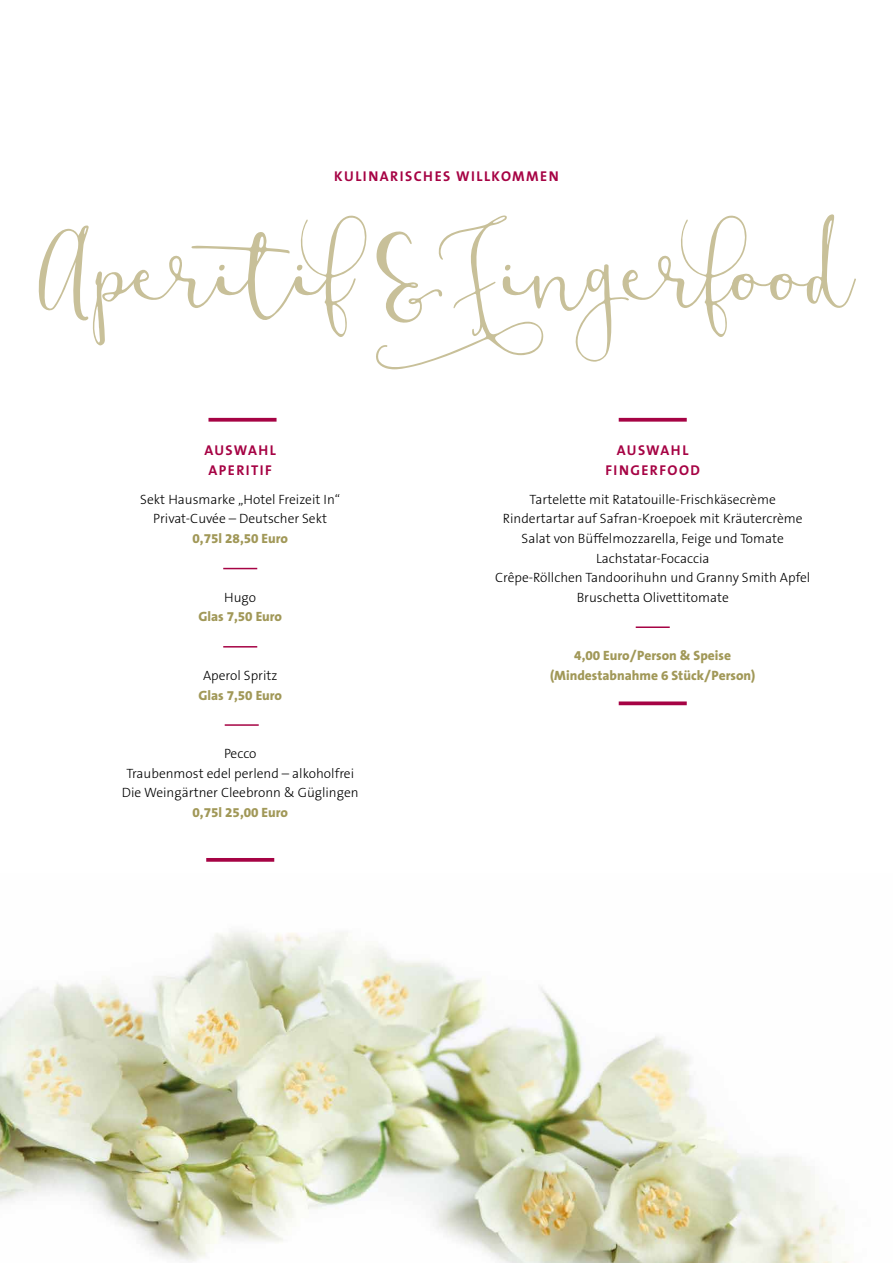
<style>
.page{position:relative;width:893px;height:1263px;background:#fff}
.page>*{position:absolute;margin:0;border:0;box-sizing:border-box;transform-origin:0 0}
.t1{font:135px "Modesty Regular By MCT";color:#c8c099}
.t2{font:700 14.25px/19.5px "The Sans B7";letter-spacing:.1em;color:#a60344}
.t3{font:300 13.5px/19.5px "The Sans B3";color:#000;text-align:center}
.t4{font:800 13.5px/19.5px "The Sans B8";color:#a19858;text-align:center}
</style>
<div class="page">
<img style="left:0;top:932px;width:849px;height:331px">
<svg style="left:208px;top:418px;width:69px;height:4px"></svg>
<hr style="left:223px;top:568px;width:34px;height:1px;background:#a60344">
<hr style="left:223px;top:646px;width:34px;height:1px;background:#a60344">
<hr style="left:225px;top:724px;width:34px;height:2px;background:#a60344">
<svg style="left:206px;top:858px;width:68px;height:4px"></svg>
<svg style="left:619px;top:418px;width:68px;height:4px"></svg>
<hr style="left:636px;top:626px;width:34px;height:2px;background:#a60344">
<svg style="left:619px;top:701px;width:68px;height:4px"></svg>
<p class="t2" style="left:334px;top:167px;width:226px">KULINARISCHES WILLKOMMEN</p>
<h1 class="t1" style="left:39px;top:185px;width:817px">Aperitif &amp;Fingerfood</h1>
<p class="t2" style="left:204px;top:441px;width:73px">AUSWAHL<br>APERITIF</p>
<p class="t3" style="left:140px;top:490px;width:201px">Sekt Hausmarke „Hotel Freizeit In“<br>Privat-Cuvée – Deutscher Sekt</p>
<p class="t4" style="left:193px;top:529px;width:97px">0,75l 28,50 Euro</p>
<p class="t3" style="left:224px;top:588px;width:33px">Hugo</p>
<p class="t4" style="left:198px;top:607px;width:85px">Glas 7,50 Euro</p>
<p class="t3" style="left:203px;top:666px;width:76px">Aperol Spritz</p>
<p class="t4" style="left:198px;top:686px;width:85px">Glas 7,50 Euro</p>
<p class="t3" style="left:122px;top:744px;width:238px">Pecco<br>Traubenmost edel perlend – alkoholfrei<br>Die Weingärtner Cleebronn &amp; Güglingen</p>
<p class="t4" style="left:193px;top:803px;width:97px">0,75l 25,00 Euro</p>
<p class="t2" style="left:605px;top:441px;width:96px;text-align:center">AUSWAHL<br>FINGERFOOD</p>
<p class="t3" style="left:495px;top:490px;width:317px">Tartelette mit Ratatouille-Frischkäsecrème Rindertartar auf Safran-Kroepoek mit Kräutercrème Salat von Büffelmozzarella, Feige und Tomate Lachstatar-Focaccia<br>Crêpe-Röllchen Tandoorihuhn und Granny Smith Apfel Bruschetta Olivettitomate</p>
<p class="t4" style="left:550px;top:646px;width:207px">4,00 Euro/Person &amp; Speise (Mindestabnahme 6 Stück/Person)</p>
</div>
